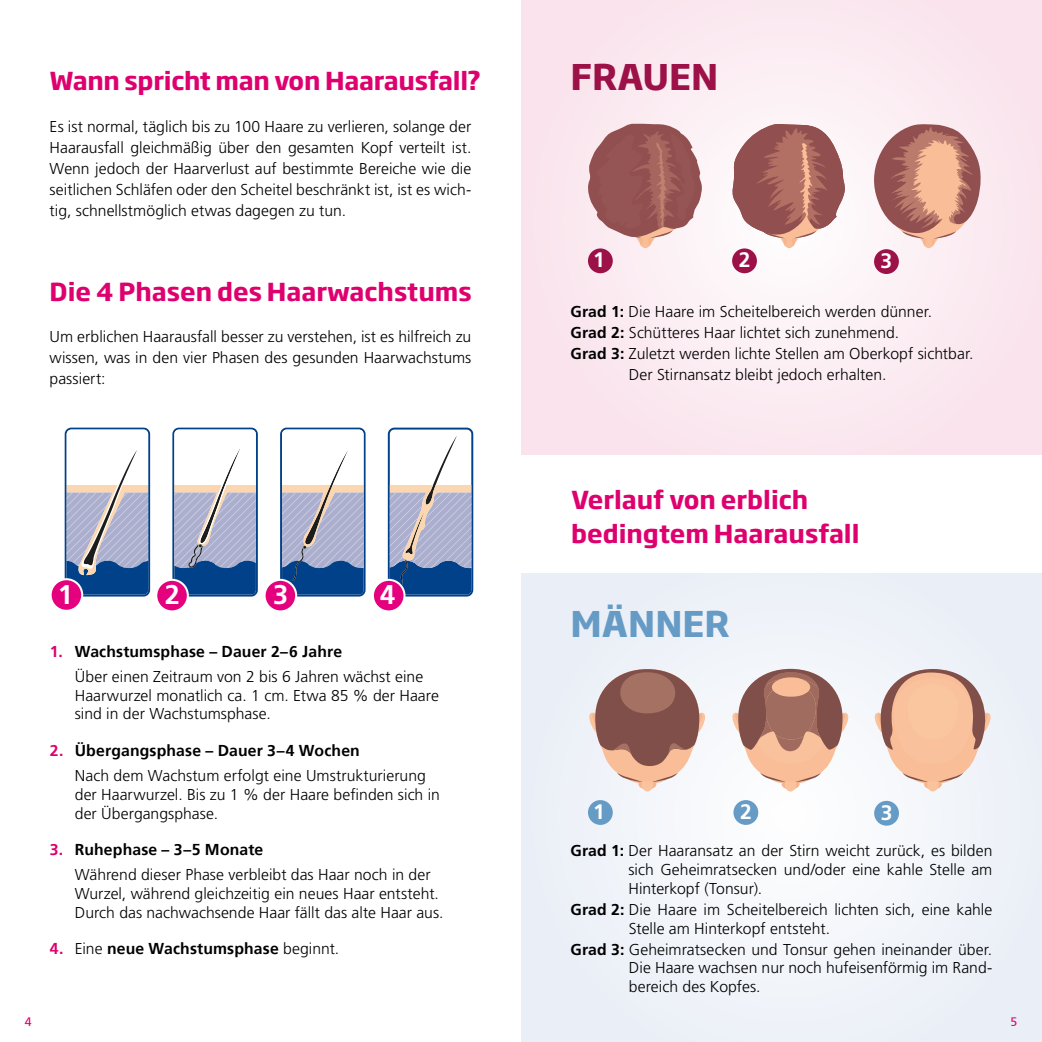
<style>
.page{position:relative;width:1042px;height:1042px;background:#fff}
.page>*{position:absolute;margin:0;border:0;box-sizing:border-box;transform-origin:0 0}
.t1{font:700 35px "Soho Gothic Pro";color:#9c1148}
.t2{font:700 35px "Soho Gothic Pro";color:#659bc5}
.t3{font:700 27.12px "Frutiger LT Std";color:#fff}
.t4{font:700 24.5px/33.2px "Soho Gothic Pro";color:#de006e}
.t5{font:700 21px "Frutiger LT Std";color:#fff}
.t6{font:300 15.75px/18.9px "Frutiger LT Std";color:#000}
.t7{font:700 15.75px "Frutiger 65";letter-spacing:.01em;color:#000}
.t8{font:12.25px "Frutiger 55 Roman";color:#de006e}
.s1{color:#de006e}
.s2{font-family:"Frutiger LT Std";font-weight:300}
.s3{font-weight:700}
</style>
<div class="page">
<svg style="left:65px;top:428px;width:85px;height:168px"></svg>
<svg style="left:172px;top:428px;width:86px;height:168px"></svg>
<svg style="left:280px;top:428px;width:85px;height:168px"></svg>
<svg style="left:388px;top:428px;width:85px;height:168px"></svg>
<div style="left:51px;top:579px;width:31px;height:32px;background:#e5007d;border-radius:50%"></div>
<div style="left:50px;top:578px;width:33px;height:34px;border:2px solid #fff;border-radius:50%"></div>
<div style="left:156px;top:580px;width:32px;height:31px;background:#e5007d;border-radius:50%"></div>
<div style="left:155px;top:579px;width:34px;height:33px;border:2px solid #fff;border-radius:50%"></div>
<div style="left:265px;top:580px;width:31px;height:31px;background:#e5007d;border-radius:50%"></div>
<div style="left:264px;top:579px;width:33px;height:33px;border:2px solid #fff;border-radius:50%"></div>
<div style="left:373px;top:580px;width:31px;height:31px;background:#e5007d;border-radius:50%"></div>
<div style="left:372px;top:579px;width:33px;height:33px;border:2px solid #fff;border-radius:50%"></div>
<div style="left:521px;top:573px;width:521px;height:469px;background:#eaeff7"></div>
<div style="left:521px;top:0;width:521px;height:455px;background:#fae3ec"></div>
<svg style="left:589px;top:669px;width:121px;height:122px"></svg>
<svg style="left:731px;top:669px;width:122px;height:122px"></svg>
<svg style="left:874px;top:669px;width:116px;height:122px"></svg>
<svg style="left:588px;top:124px;width:114px;height:124px"></svg>
<svg style="left:731px;top:124px;width:114px;height:124px;background:#b98783"></svg>
<svg style="left:868px;top:124px;width:112px;height:124px"></svg>
<div style="left:588px;top:248px;width:25px;height:25px;background:#9c1148;border-radius:50%"></div>
<div style="left:732px;top:248px;width:25px;height:25px;background:#9c1148;border-radius:50%"></div>
<div style="left:874px;top:249px;width:25px;height:25px;background:#9c1148;border-radius:50%"></div>
<div style="left:588px;top:800px;width:25px;height:25px;background:#659bc5;border-radius:50%"></div>
<div style="left:733px;top:800px;width:25px;height:25px;background:#659bc5;border-radius:50%"></div>
<div style="left:874px;top:801px;width:25px;height:24px;background:#659bc5;border-radius:50%"></div>
<h3 class="t4" style="left:50px;top:62px;width:433px">Wann spricht man von Haarausfall?</h3>
<p class="t6" style="left:50px;top:116px;width:423px;line-height:21px;text-align:justify">Es ist normal, täglich bis zu 100 Haare zu verlieren, solange der Haarausfall gleichmäßig über den gesamten Kopf verteilt ist.<br>Wenn jedoch der Haarverlust auf bestimmte Bereiche wie die seitlichen Schläfen oder den Scheitel beschränkt ist, ist es wich&shy;tig, schnellstmöglich etwas dagegen zu tun.</p>
<h3 class="t4" style="left:50px;top:274px;width:424px">Die 4 Phasen des Haarwachstums</h3>
<p class="t6" style="left:50px;top:327px;width:423px;line-height:21px;text-align:justify">Um erblichen Haarausfall besser zu verstehen, ist es hilfreich zu wissen, was in den vier Phasen des gesunden Haarwachstums passiert:</p>
<h2 class="t3" style="left:58px;top:578px;width:17px">1</h2>
<h2 class="t3" style="left:165px;top:579px;width:17px">2</h2>
<h2 class="t3" style="left:273px;top:579px;width:17px">3</h2>
<h2 class="t3" style="left:380px;top:579px;width:17px">4</h2>
<p class="t7" style="left:50px;top:642px;width:294px"><span class="s1">1.</span> Wachstumsphase – Dauer 2–6 Jahre</p>
<p class="t6" style="left:75px;top:667px;width:366px">Über einen Zeitraum von 2 bis 6 Jahren wächst eine<br>Haarwurzel monatlich ca. 1 cm. Etwa 85 % der Haare sind in der Wachstumsphase.</p>
<p class="t7" style="left:50px;top:741px;width:311px"><span class="s1">2.</span> Übergangsphase – Dauer 3–4 Wochen</p>
<p class="t6" style="left:75px;top:766px;width:367px">Nach dem Wachstum erfolgt eine Umstrukturierung der Haarwurzel. Bis zu 1 % der Haare befinden sich in der Übergangsphase.</p>
<p class="t7" style="left:50px;top:840px;width:215px"><span class="s1">3.</span> Ruhephase – 3–5 Monate</p>
<p class="t6" style="left:75px;top:865px;width:370px">Während dieser Phase verbleibt das Haar noch in der<br>Wurzel, während gleichzeitig ein neues Haar entsteht.<br>Durch das nachwachsende Haar fällt das alte Haar aus.</p>
<p class="t7" style="left:50px;top:939px;width:291px"><span class="s1">4.</span> <span class="s2">Eine</span> neue Wachstumsphase <span class="s2">beginnt.</span></p>
<h1 class="t1" style="left:570px;top:50px;width:149px">FRAUEN</h1>
<h3 class="t5" style="left:593px;top:248px;width:13px">1</h3>
<h3 class="t5" style="left:739px;top:248px;width:13px">2</h3>
<h3 class="t5" style="left:880px;top:249px;width:13px">3</h3>
<p class="t6" style="left:570px;top:302px;width:363px"><span class="s3">Grad 1:</span> Die Haare im Scheitelbereich werden dünner.</p>
<p class="t6" style="left:570px;top:323px;width:330px"><span class="s3">Grad 2:</span> Schütteres Haar lichtet sich zunehmend.</p>
<p class="t6" style="left:570px;top:344px;width:404px"><span class="s3">Grad 3:</span> Zuletzt werden lichte Stellen am Oberkopf sichtbar.</p>
<p class="t6" style="left:629px;top:365px;width:259px">Der Stirnansatz bleibt jedoch erhalten.</p>
<h3 class="t4" style="left:571px;top:482px;width:290px">Verlauf von erblich bedingtem Haarausfall</h3>
<h1 class="t2" style="left:570px;top:596px;width:160px">MÄNNER</h1>
<h3 class="t5" style="left:593px;top:799px;width:13px">1</h3>
<h3 class="t5" style="left:740px;top:799px;width:13px">2</h3>
<h3 class="t5" style="left:881px;top:800px;width:13px">3</h3>
<p class="t6" style="left:628px;top:841px;width:365px;text-align:justify;text-indent:-58px"><span class="s3">Grad 1:</span> Der Haaransatz an der Stirn weicht zurück, es bilden sich Geheimratsecken und/oder eine kahle Stelle am Hinterkopf (Tonsur).</p>
<p class="t6" style="left:629px;top:900px;width:365px;text-indent:-58px"><span class="s3">Grad 2:</span> Die Haare im Scheitelbereich lichten sich, eine kahle<br>Stelle am Hinterkopf entsteht.</p>
<p class="t6" style="left:629px;top:940px;width:365px;text-align:justify;text-indent:-58px"><span class="s3">Grad 3:</span> Geheimratsecken und Tonsur gehen ineinander über.<br>Die Haare wachsen nur noch hufeisenförmig im Rand&shy;bereich des Kopfes.</p>
<p class="t8" style="left:25px;top:1015px;width:8px">4</p>
<p class="t8" style="left:1010px;top:1015px;width:8px">5</p>
</div>
